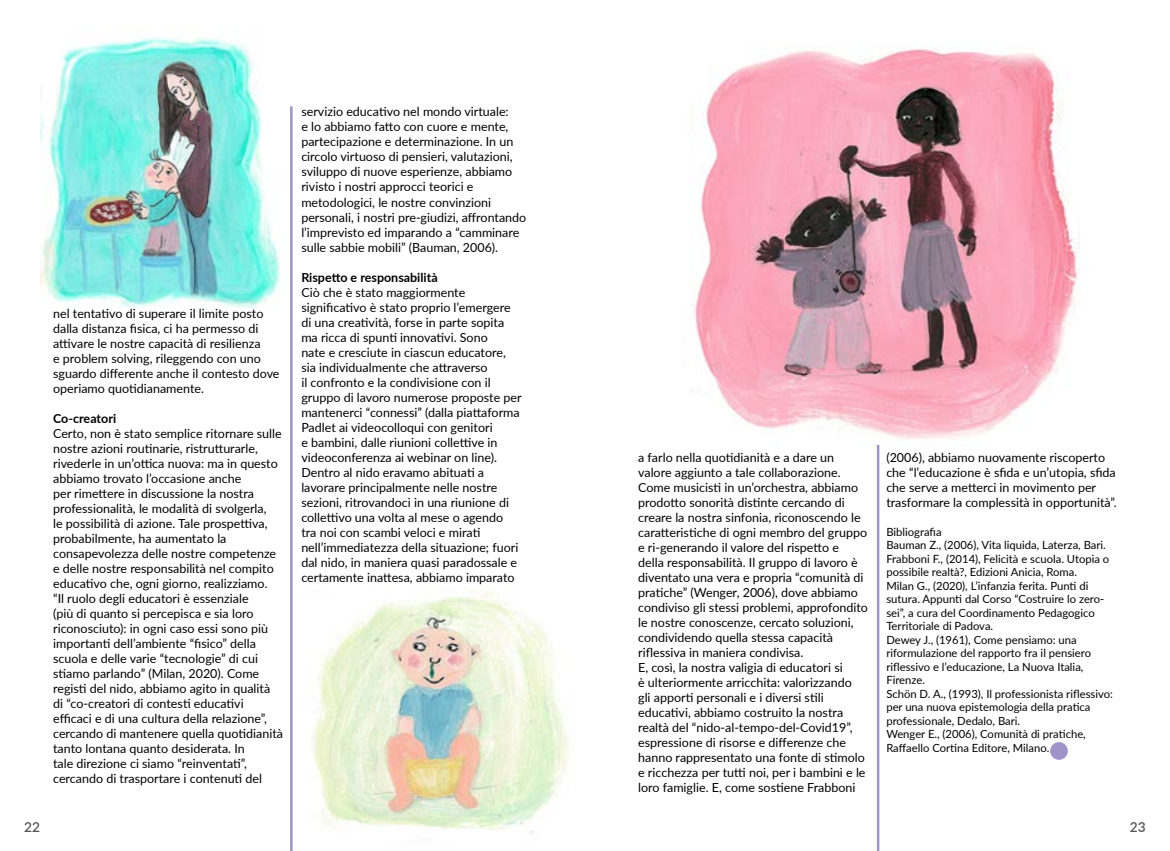
<style>
.page{position:relative;width:1170px;height:851px;background:#fff}
.page>*{position:absolute;margin:0;border:0;box-sizing:border-box;transform-origin:0 0}
.t1{font:600 13.75px "Lato";color:#575756}
.t2{font:12.5px/15px "Lato";color:#000}
.t3{font:700 12.5px "Lato";color:#000}
.t4{font:11.25px/13.5px "Lato";color:#000}
</style>
<div class="page">
<img style="left:292px;top:590px;width:277px;height:260px">
<img style="left:40px;top:37px;width:240px;height:270px">
<img style="left:690px;top:49px;width:398px;height:403px">
<hr style="left:290px;top:106px;width:2px;height:744px;background:#9e94c8">
<hr style="left:876px;top:445px;width:3px;height:405px;background:#9e94c8">
<div style="left:1049px;top:742px;width:18px;height:17px;background:#9e94c8;border-radius:50%"></div>
<p class="t2" style="left:53px;top:305px;width:228px">nel tentativo di superare il limite posto dalla distanza fisica, ci ha permesso di attivare le nostre capacità di resilienza<br>e problem solving, rileggendo con uno sguardo differente anche il contesto dove operiamo quotidianamente.</p>
<p class="t3" style="left:53px;top:409px;width:65px">Co-creatori</p>
<p class="t2" style="left:53px;top:425px;width:231px">Certo, non è stato semplice ritornare sulle nostre azioni routinarie, ristrutturarle, rivederle in un’ottica nuova: ma in questo abbiamo trovato l’occasione anche<br>per rimettere in discussione la nostra professionalità, le modalità di svolgerla,<br>le possibilità di azione. Tale prospettiva, probabilmente, ha aumentato la consapevolezza delle nostre competenze e delle nostre responsabilità nel compito educativo che, ogni giorno, realizziamo.<br>“Il ruolo degli educatori è essenziale<br>(più di quanto si percepisca e sia loro riconosciuto): in ogni caso essi sono più importanti dell’ambiente “fisico” della scuola e delle varie “tecnologie” di cui stiamo parlando” (Milan, 2020). Come registi del nido, abbiamo agito in qualità di “co-creatori di contesti educativi efficaci e di una cultura della relazione”, cercando di mantenere quella quotidianità tanto lontana quanto desiderata. In<br>tale direzione ci siamo “reinventati”, cercando di trasportare i contenuti del</p>
<p class="t2" style="left:301px;top:104px;width:226px">servizio educativo nel mondo virtuale:<br>e lo abbiamo fatto con cuore e mente, partecipazione e determinazione. In un circolo virtuoso di pensieri, valutazioni, sviluppo di nuove esperienze, abbiamo rivisto i nostri approcci teorici e metodologici, le nostre convinzioni personali, i nostri pre-giudizi, affrontando l’imprevisto ed imparando a “camminare sulle sabbie mobili” (Bauman, 2006).</p>
<p class="t3" style="left:301px;top:268px;width:138px">Rispetto e responsabilità</p>
<p class="t2" style="left:301px;top:284px;width:222px">Ciò che è stato maggiormente significativo è stato proprio l’emergere di una creatività, forse in parte sopita ma ricca di spunti innovativi. Sono<br>nate e cresciute in ciascun educatore, sia individualmente che attraverso<br>il confronto e la condivisione con il gruppo di lavoro numerose proposte per mantenerci “connessi” (dalla piattaforma Padlet ai videocolloqui con genitori<br>e bambini, dalle riunioni collettive in videoconferenza ai webinar on line).<br>Dentro al nido eravamo abituati a lavorare principalmente nelle nostre sezioni, ritrovandoci in una riunione di collettivo una volta al mese o agendo<br>tra noi con scambi veloci e mirati nell’immediatezza della situazione; fuori dal nido, in maniera quasi paradossale e certamente inattesa, abbiamo imparato</p>
<p class="t2" style="left:638px;top:449px;width:231px">a farlo nella quotidianità e a dare un valore aggiunto a tale collaborazione.<br>Come musicisti in un’orchestra, abbiamo prodotto sonorità distinte cercando di creare la nostra sinfonia, riconoscendo le caratteristiche di ogni membro del gruppo e ri-generando il valore del rispetto e<br>della responsabilità. Il gruppo di lavoro è diventato una vera e propria “comunità di pratiche” (Wenger, 2006), dove abbiamo condiviso gli stessi problemi, approfondito le nostre conoscenze, cercato soluzioni, condividendo quella stessa capacità riflessiva in maniera condivisa.<br>E, così, la nostra valigia di educatori si<br>è ulteriormente arricchita: valorizzando<br>gli apporti personali e i diversi stili educativi, abbiamo costruito la nostra realtà del “nido-al-tempo-del-Covid19”, espressione di risorse e differenze che hanno rappresentato una fonte di stimolo e ricchezza per tutti noi, per i bambini e le loro famiglie. E, come sostiene Frabboni</p>
<p class="t2" style="left:886px;top:449px;width:232px">(2006), abbiamo nuovamente riscoperto che “l’educazione è sfida e un’utopia, sfida che serve a metterci in movimento per trasformare la complessità in opportunità”.</p>
<p class="t4" style="left:886px;top:524px;width:228px">Bibliografia<br>Bauman Z., (2006), Vita liquida, Laterza, Bari.<br>Frabboni F., (2014), Felicità e scuola. Utopia o possibile realtà?, Edizioni Anicia, Roma.<br>Milan G., (2020), L’infanzia ferita. Punti di sutura. Appunti dal Corso “Costruire lo zero&shy;sei”, a cura del Coordinamento Pedagogico Territoriale di Padova.<br>Dewey J., (1961), Come pensiamo: una riformulazione del rapporto fra il pensiero riflessivo e l’educazione, La Nuova Italia, Firenze.<br>Schön D. A., (1993), Il professionista riflessivo: per una nuova epistemologia della pratica professionale, Dedalo, Bari.<br>Wenger E., (2006), Comunità di pratiche, Raffaello Cortina Editore, Milano.</p>
<p class="t1" style="left:24px;top:816px;width:17px">22</p>
<p class="t1" style="left:1129px;top:816px;width:17px">23</p>
</div>
